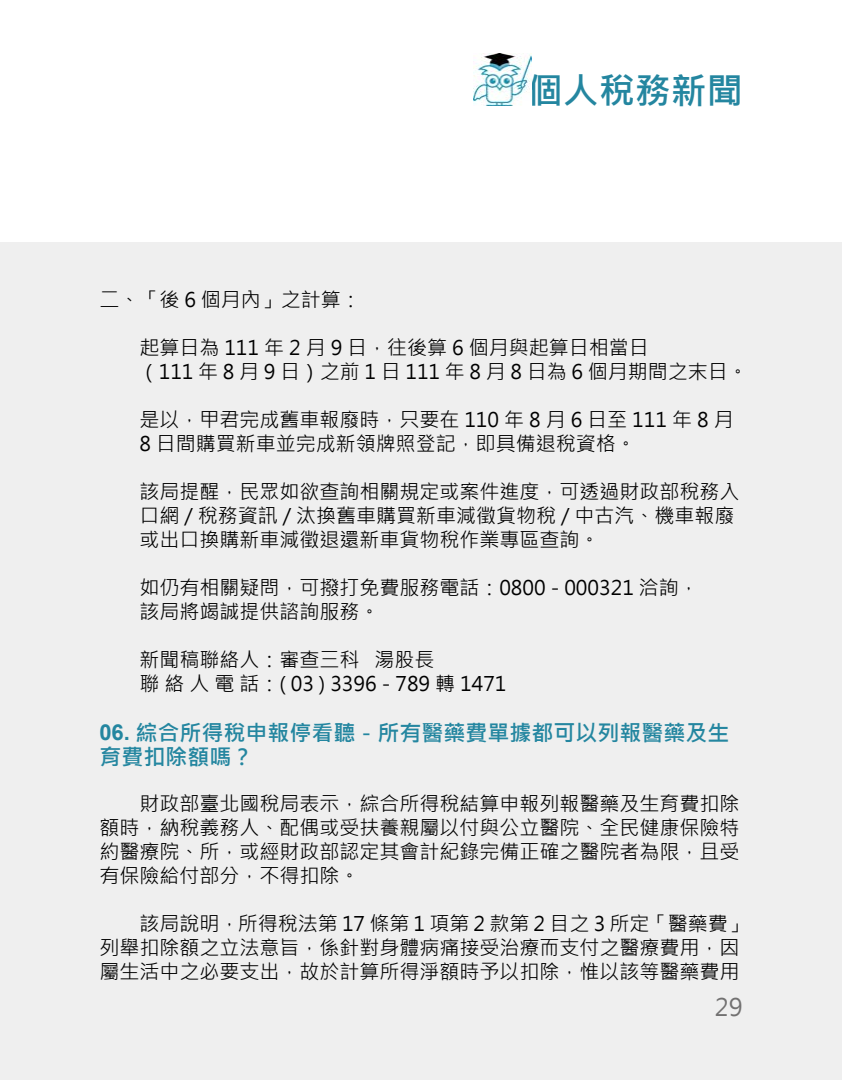
<style>
.page{position:relative;width:842px;height:1080px;background:#fff}
.page>*{position:absolute;margin:0;border:0;box-sizing:border-box;transform-origin:0 0}
.t1{font:700 36px "Microsoft Jheng Hei";color:#2486a0}
.t2{font:24px "Microsoft Jheng Hei";color:#727171}
.t3{font:700 22px/24px "Microsoft Jheng Hei";color:#2486a0}
.t4{font:20px/24px "Microsoft Jheng Hei";color:#000;text-align:justify}
.s1{font-family:"Arial"}
</style>
<div class="page">
<div style="left:0;top:243px;width:842px;height:837px;background:#efefef"></div>
<img style="left:474px;top:53px;width:57px;height:53px">
<h1 class="t1" style="left:527px;top:68px;width:217px">個人稅務新聞</h1>
<p class="t4" style="left:99px;top:288px;width:263px">二、「後 6 個月內」之計算：</p>
<p class="t4" style="left:139px;top:336px;width:511px">起算日為 111 年 2 月 9 日，往後算 6 個月與起算日相當日</p>
<p class="t4" style="left:139px;top:360px;width:611px">（111 年 8 月 9 日）之前 1 日 111 年 8 月 8 日為 6 個月期間之末日。</p>
<p class="t4" style="left:139px;top:408px;width:596px">是以，甲君完成舊車報廢時，只要在 110 年 8 月 6 日至 111 年 8 月</p>
<p class="t4" style="left:139px;top:432px;width:498px">8 日間購買新車並完成新領牌照登記，即具備退稅資格。</p>
<p class="t4" style="left:139px;top:480px;width:601px">該局提醒，民眾如欲查詢相關規定或案件進度，可透過財政部稅務入</p>
<p class="t4" style="left:139px;top:504px;width:597px">口網 / 稅務資訊 / 汰換舊車購買新車減徵貨物稅 / 中古汽、機車報廢</p>
<p class="t4" style="left:139px;top:528px;width:461px">或出口換購新車減徵退還新車貨物稅作業專區查詢。</p>
<p class="t4" style="left:139px;top:576px;width:561px">如仍有相關疑問，可撥打免費服務電話：0800 - 000321 洽詢，</p>
<p class="t4" style="left:139px;top:600px;width:241px">該局將竭誠提供諮詢服務。</p>
<p class="t4" style="left:139px;top:648px;width:296px">新聞稿聯絡人：審查三科 湯股長</p>
<p class="t4" style="left:139px;top:672px;width:369px">聯 絡 人 電 話：( 03 ) 3396 - 789 轉 1471</p>
<p class="t3" style="left:99px;top:721px;width:632px"><span class="s1">06.</span> 綜合所得稅申報停看聽－所有醫藥費單據都可以列報醫藥及生育費扣除額嗎？</p>
<p class="t4" style="left:99px;top:792px;width:642px;text-indent:40px">財政部臺北國稅局表示，綜合所得稅結算申報列報醫藥及生育費扣除額時，納稅義務人、配偶或受扶養親屬以付與公立醫院、全民健康保險特約醫療院、所，或經財政部認定其會計紀錄完備正確之醫院者為限，且受有保險給付部分，不得扣除。</p>
<p class="t4" style="left:99px;top:912px;width:650px;text-align:left">　　該局說明，所得稅法第 17 條第 1 項第 2 款第 2 目之 3 所定「醫藥費」列舉扣除額之立法意旨，係針對身體病痛接受治療而支付之醫療費用，因屬生活中之必要支出，故於計算所得淨額時予以扣除，惟以該等醫藥費用</p>
<p class="t2" style="left:715px;top:992px;width:29px">29</p>
</div>
